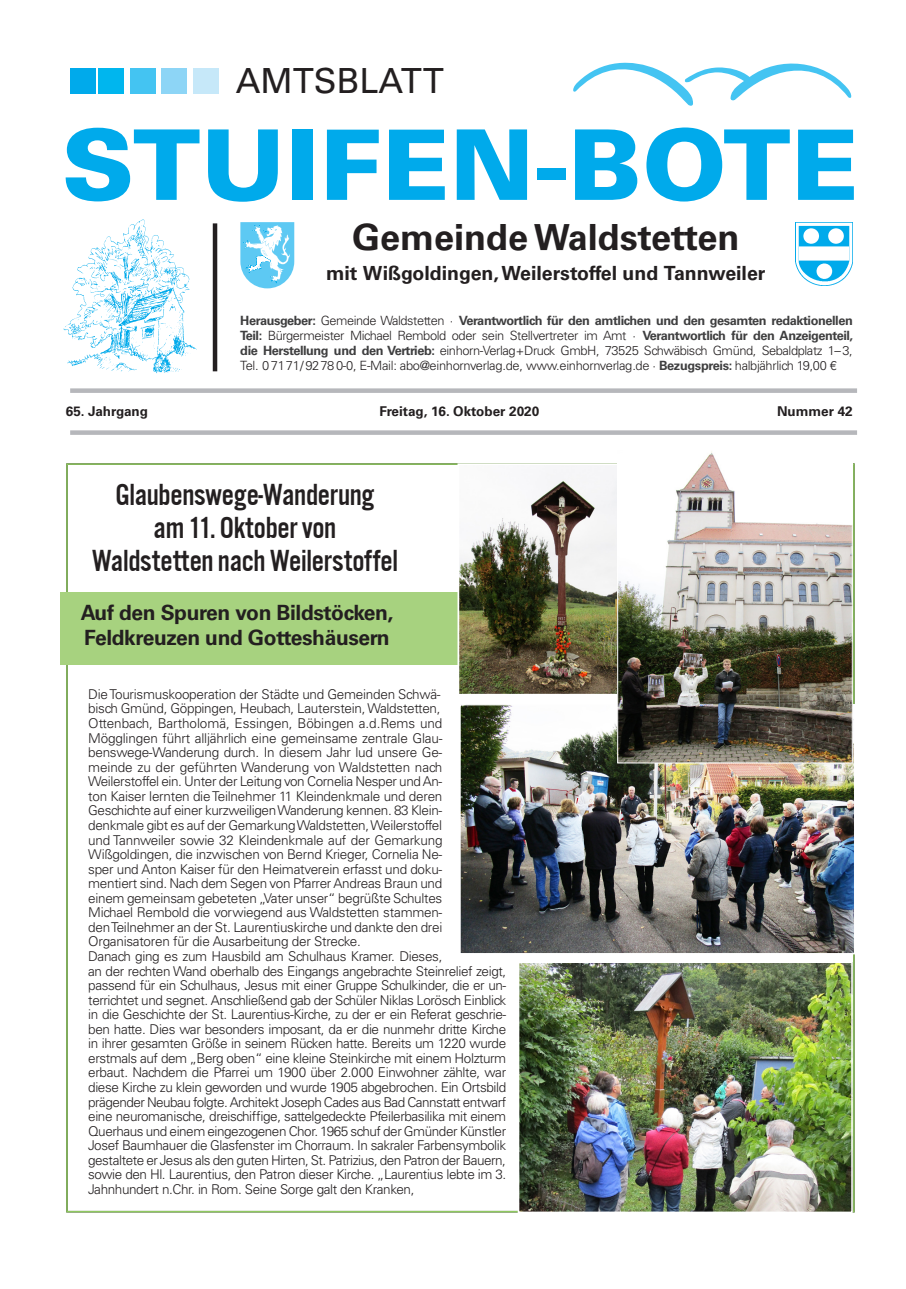
<style>
.page{position:relative;width:906px;height:1289px;background:#fff}
.page>*{position:absolute;margin:0;border:0;box-sizing:border-box;transform-origin:0 0}
.t1{font:900 97.5px "Univers LT";letter-spacing:.005em;color:#00aaeb;scale:1.04 1}
.t2{font:700 36px "Univers LT";color:#231f20}
.t3{font:34.65px "Univers LT";color:#231f20}
.t4{font:31.5px/33px "Alternate Becker 3";letter-spacing:-.01em;color:#231f20;text-align:center}
.t5{font:700 21px/25.5px "Univers LT";letter-spacing:-.02em;color:#231f20}
.t6{font:700 19.5px "Univers LT";color:#231f20}
.t7{font:300 13.5px/14.5px "Univers LT";letter-spacing:-.03em;color:#231f20}
.t8{font:700 13.5px "Univers LT";color:#231f20}
.t9{font:300 12.75px/15px "Univers LT";letter-spacing:-.025em;color:#231f20;text-align:justify}
.s1{font-weight:700;color:#3e3e3f}
</style>
<div class="page">
<div style="left:70px;top:430px;width:787px;height:5px;background:#b6b7bb"></div>
<div style="left:70px;top:388px;width:787px;height:5px;background:#b6b7bb"></div>
<img style="left:63px;top:219px;width:134px;height:155px">
<hr style="left:213px;top:223px;width:4px;height:148px;background:#231f20">
<svg style="left:573px;top:62px;width:278px;height:44px"></svg>
<svg style="left:240px;top:222px;width:54px;height:66px"></svg>
<img style="left:796px;top:222px;width:57px;height:64px">
<div style="left:70px;top:68px;width:26px;height:26px;background:#00aaeb"></div>
<div style="left:98px;top:68px;width:25px;height:26px;background:#00b6ee"></div>
<div style="left:130px;top:68px;width:25px;height:26px;background:#44c4f2"></div>
<div style="left:162px;top:68px;width:25px;height:26px;background:#8dd5f6"></div>
<div style="left:193px;top:68px;width:26px;height:26px;background:#c6e8f9"></div>
<div style="left:61px;top:592px;width:788px;height:72px;background:#a7d27f"></div>
<img style="left:461px;top:706px;width:392px;height:246px">
<div style="left:459px;top:704px;width:396px;height:250px;border:1px solid #fff"></div>
<img style="left:521px;top:964px;width:329px;height:246px">
<div style="left:518px;top:961px;width:335px;height:252px;border:2px solid #fff"></div>
<img style="left:460px;top:475px;width:157px;height:217px">
<div style="left:457px;top:463px;width:175px;height:232px;border:2px solid #fff"></div>
<img style="left:619px;top:451px;width:232px;height:310px">
<div style="left:617px;top:449px;width:236px;height:314px;border:1px solid #fff"></div>
<h3 class="t3" style="left:236px;top:60px;width:210px">AMTSBLATT</h3>
<h1 class="t1" style="left:61px;top:104px;width:768px">STUIFEN-BOTE</h1>
<h2 class="t2" style="left:352px;top:217px;width:389px">Gemeinde Waldstetten</h2>
<h3 class="t6" style="left:326px;top:262px;width:441px">mit Wißgoldingen, Weilerstoffel und Tannweiler</h3>
<p class="t9" style="left:240px;top:313px;width:614px"><span class="s1">Herausgeber:</span> Gemeinde Waldstetten · <span class="s1">Verantwortlich für den amtlichen und den gesamten redaktionellen Teil:</span> Bürgermeister Michael Rembold oder sein Stellvertreter im Amt · <span class="s1">Verantwortlich für den Anzeigenteil, die Herstellung und den Vertrieb:</span> einhorn-Verlag+Druck GmbH, 73525 Schwäbisch Gmünd, Sebaldplatz 1–3, Tel. 07171/92780-0, E-Mail: abo@einhornverlag.de, www.einhornverlag.de · <span class="s1">Bezugspreis:</span> halbjährlich 19,00 €</p>
<p class="t8" style="left:66px;top:403px;width:84px">65. Jahrgang</p>
<p class="t8" style="left:379px;top:403px;width:161px">Freitag, 16. Oktober 2020</p>
<p class="t8" style="left:777px;top:403px;width:77px">Nummer 42</p>
<h3 class="t4" style="left:92px;top:479px;width:308px">Glaubenswege-Wanderung<br>am 11. Oktober von<br>Waldstetten nach Weilerstoffel</h3>
<h3 class="t5" style="left:81px;top:599px;width:314px">Auf den Spuren von Bildstöcken,<br>Feldkreuzen und Gotteshäusern</h3>
<p class="t7" style="left:88px;top:687px;width:419px">Die Tourismuskooperation der Städte und Gemeinden Schwä-<br>bisch Gmünd, Göppingen, Heubach, Lauterstein, Waldstetten, Ottenbach, Bartholomä, Essingen, Böbingen a.d.Rems und Mögglingen führt alljährlich eine gemeinsame zentrale Glau&shy;benswege-Wanderung durch. In diesem Jahr lud unsere Ge-<br>meinde zu der geführten Wanderung von Waldstetten nach Weilerstoffel ein. Unter der Leitung von Cornelia Nesper und An-<br>ton Kaiser lernten die Teilnehmer 11 Kleindenkmale und deren Geschichte auf einer kurzweiligen Wanderung kennen. 83 Klein-<br>denkmale gibt es auf der Gemarkung Waldstetten, Weilerstoffel<br>und Tannweiler sowie 32 Kleindenkmale auf der Gemarkung Wißgoldingen, die inzwischen von Bernd Krieger, Cornelia Ne-<br>sper und Anton Kaiser für den Heimatverein erfasst und doku-<br>mentiert sind. Nach dem Segen von Pfarrer Andreas Braun und<br>einem gemeinsam gebeteten „Vater unser“ begrüßte Schultes<br>Michael Rembold die vorwiegend aus Waldstetten stammen-<br>den Teilnehmer an der St. Laurentiuskirche und dankte den drei Organisatoren für die Ausarbeitung der Strecke.<br>Danach ging es zum Hausbild am Schulhaus Kramer. Dieses,<br>an der rechten Wand oberhalb des Eingangs angebrachte Steinrelief zeigt, passend für ein Schulhaus, Jesus mit einer Gruppe Schulkinder, die er un&shy;terrichtet und segnet. Anschließend gab der Schüler Niklas Lorösch Einblick in die Geschichte der St. Laurentius-Kirche, zu der er ein Referat geschrie&shy;ben hatte. Dies war besonders imposant, da er die nunmehr dritte Kirche in ihrer gesamten Größe in seinem Rücken hatte. Bereits um 1220 wurde erstmals auf dem „Berg oben“ eine kleine Steinkirche mit einem Holzturm erbaut. Nachdem die Pfarrei um 1900 über 2.000 Einwohner zählte, war diese Kirche zu klein geworden und wurde 1905 abgebrochen. Ein Ortsbild prägender Neubau folgte. Architekt Joseph Cades aus Bad Cannstatt entwarf eine neuromanische, dreischiffige, sattelgedeckte Pfeilerbasilika mit einem Querhaus und einem eingezogenen Chor. 1965 schuf der Gmünder Künstler Josef Baumhauer die Glasfenster im Chorraum. In sakraler Farbensymbolik gestaltete er Jesus als den guten Hirten, St. Patrizius, den Patron der Bauern, sowie den Hl. Laurentius, den Patron dieser Kirche. „Laurentius lebte im 3.<br>Jahnhundert n.Chr. in Rom. Seine Sorge galt den Kranken,</p>
</div>
